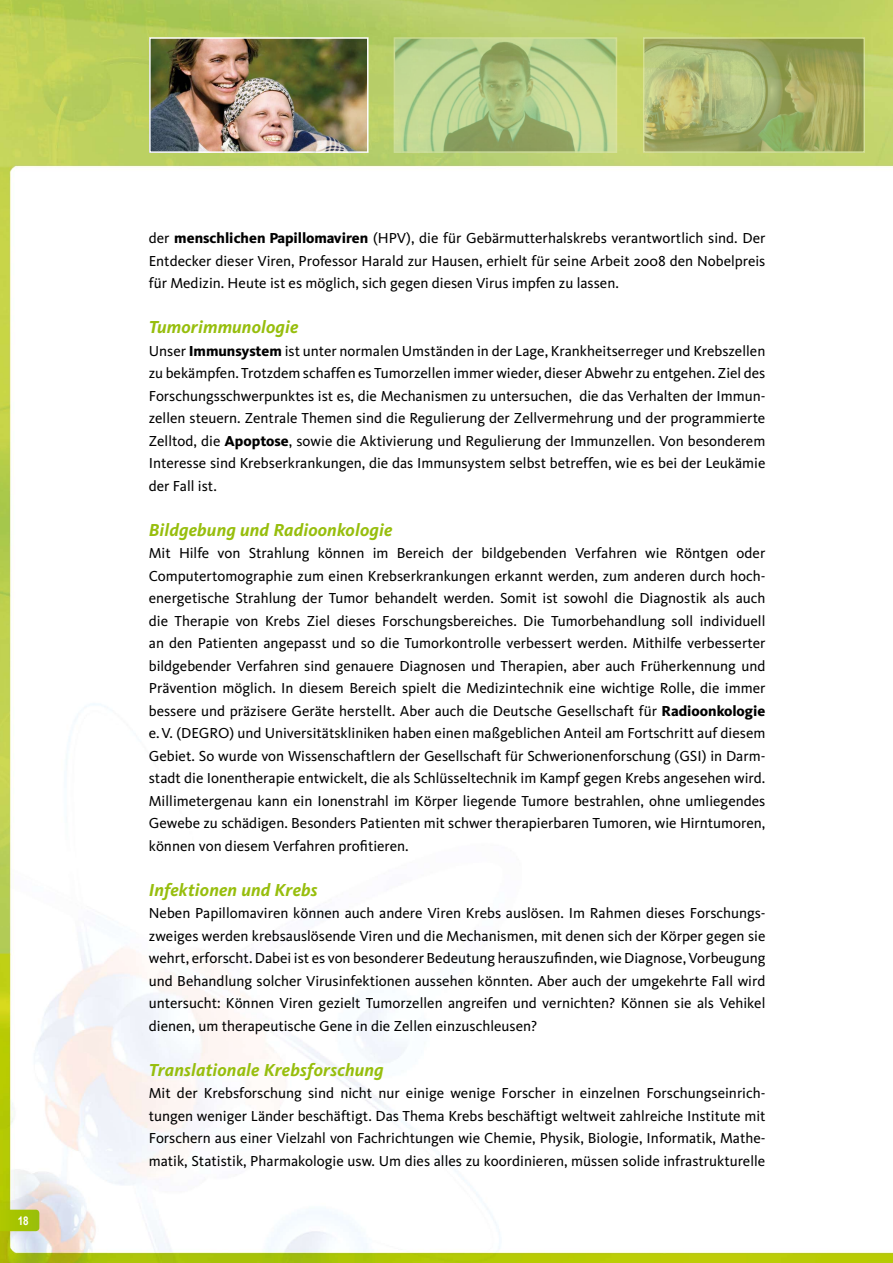
<style>
.page{position:relative;width:893px;height:1263px;background:#fff}
.page>*{position:absolute;margin:0;border:0;box-sizing:border-box;transform-origin:0 0}
.t1{font:italic 700 18px "Kievit";letter-spacing:.01em;color:#97be0d}
.t2{font:15px/22.5px "Kievit";color:#000;text-align:justify}
.t3{font:700 12px "Arial Narrow";color:#fff}
.s1{font-weight:800}
</style>
<div class="page">
<img style="left:0;top:0;width:893px;height:1263px">
<img style="left:646px;top:40px;width:216px;height:110px">
<img style="left:397px;top:40px;width:217px;height:110px">
<svg style="left:0;top:1210px;width:39px;height:21px"></svg>
<img style="left:152px;top:40px;width:214px;height:110px">
<div style="left:149px;top:37px;width:220px;height:116px;border:2px solid #fff"></div>
<p class="t3" style="left:18px;top:1212px;width:12px">18</p>
<p class="t2" style="left:149px;top:227px;width:618px">der <span class="s1">menschlichen Papillomaviren</span> (HPV), die für Gebärmutterhalskrebs verantwortlich sind. Der Entdecker dieser Viren, Professor Harald zur Hausen, erhielt für seine Arbeit 2008 den Nobelpreis für Medizin. Heute ist es möglich, sich gegen diesen Virus impfen zu lassen.</p>
<p class="t1" style="left:149px;top:316px;width:151px">Tumorimmunologie</p>
<p class="t2" style="left:149px;top:339px;width:618px">Unser <span class="s1">Immunsystem</span> ist unter normalen Umständen in der Lage, Krankheitserreger und Krebszellen zu bekämpfen. Trotzdem schaffen es Tumorzellen immer wieder, dieser Abwehr zu entgehen. Ziel des Forschungsschwerpunktes ist es, die Mechanismen zu untersuchen, die das Verhalten der Immun&shy;zellen steuern. Zentrale Themen sind die Regulierung der Zellvermehrung und der programmierte Zelltod, die <span class="s1">Apoptose</span>, sowie die Aktivierung und Regulierung der Immunzellen. Von besonderem Interesse sind Krebserkrankungen, die das Immunsystem selbst betreffen, wie es bei der Leukämie der Fall ist.</p>
<p class="t1" style="left:149px;top:518px;width:245px">Bildgebung und Radioonkologie</p>
<p class="t2" style="left:149px;top:542px;width:618px">Mit Hilfe von Strahlung können im Bereich der bildgebenden Verfahren wie Röntgen oder Computertomographie zum einen Krebserkrankungen erkannt werden, zum anderen durch hoch&shy;energetische Strahlung der Tumor behandelt werden. Somit ist sowohl die Diagnostik als auch die Therapie von Krebs Ziel dieses Forschungsbereiches. Die Tumorbehandlung soll individuell an den Patienten angepasst und so die Tumorkontrolle verbessert werden. Mithilfe verbesserter bildgebender Verfahren sind genauere Diagnosen und Therapien, aber auch Früherkennung und Prävention möglich. In diesem Bereich spielt die Medizintechnik eine wichtige Rolle, die immer bessere und präzisere Geräte herstellt. Aber auch die Deutsche Gesellschaft für <span class="s1">Radioonkologie </span>e.V. (DEGRO) und Universitätskliniken haben einen maßgeblichen Anteil am Fortschritt auf diesem Gebiet. So wurde von Wissenschaftlern der Gesellschaft für Schwerionenforschung (GSI) in Darm&shy;stadt die Ionentherapie entwickelt, die als Schlüsseltechnik im Kampf gegen Krebs angesehen wird.<br>Millimetergenau kann ein Ionenstrahl im Körper liegende Tumore bestrahlen, ohne umliegendes Gewebe zu schädigen. Besonders Patienten mit schwer therapierbaren Tumoren, wie Hirntumoren, können von diesem Verfahren profitieren.</p>
<p class="t1" style="left:149px;top:878px;width:170px">Infektionen und Krebs</p>
<p class="t2" style="left:149px;top:902px;width:618px">Neben Papillomaviren können auch andere Viren Krebs auslösen. Im Rahmen dieses Forschungs&shy;zweiges werden krebsauslösende Viren und die Mechanismen, mit denen sich der Körper gegen sie wehrt, erforscht. Dabei ist es von besonderer Bedeutung herauszufinden, wie Diagnose, Vorbeugung und Behandlung solcher Virusinfektionen aussehen könnten. Aber auch der umgekehrte Fall wird untersucht: Können Viren gezielt Tumorzellen angreifen und vernichten? Können sie als Vehikel dienen, um therapeutische Gene in die Zellen einzuschleusen?</p>
<p class="t1" style="left:149px;top:1058px;width:236px">Translationale Krebsforschung</p>
<p class="t2" style="left:149px;top:1082px;width:618px">Mit der Krebsforschung sind nicht nur einige wenige Forscher in einzelnen Forschungseinrich&shy;tungen weniger Länder beschäftigt. Das Thema Krebs beschäftigt weltweit zahlreiche Institute mit Forschern aus einer Vielzahl von Fachrichtungen wie Chemie, Physik, Biologie, Informatik, Mathe&shy;matik, Statistik, Pharmakologie usw. Um dies alles zu koordinieren, müssen solide infrastrukturelle</p>
</div>
